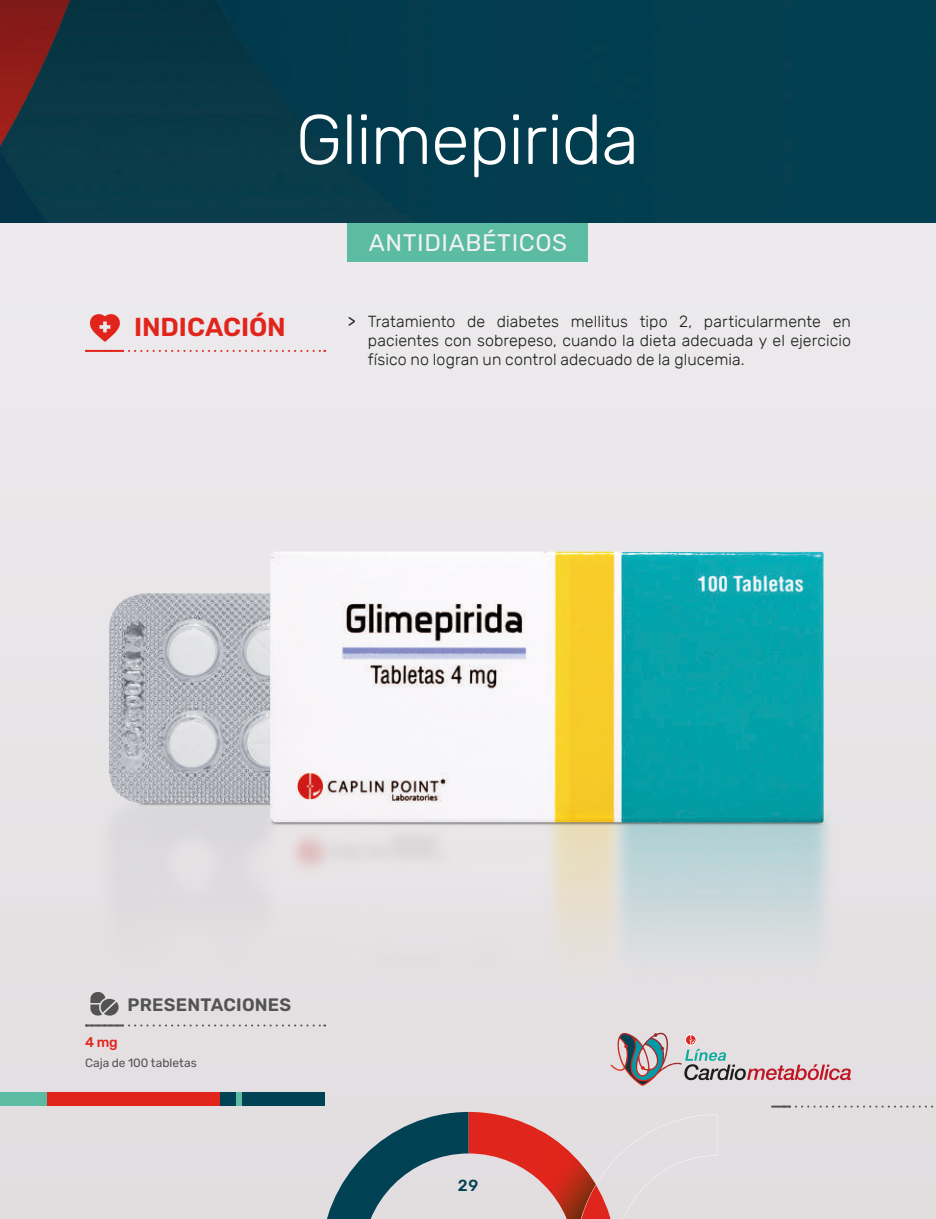
<style>
.page{position:relative;width:936px;height:1219px;background:#fff}
.page>*{position:absolute;margin:0;border:0;box-sizing:border-box;transform-origin:0 0}
.t1{font:300 70px "Rubik";letter-spacing:-.015em;color:#fff}
.t2{font:600 26px "Rubik";letter-spacing:-.005em;color:#e2251c}
.t3{font:24px "Rubik";letter-spacing:.025em;color:#f1f1f2}
.t4{font:600 18px "Rubik";letter-spacing:.01em;color:#535354}
.t5{font:300 16px/19.2px "Rubik";letter-spacing:.005em;color:#1d1d1b;text-align:justify}
.t6{font:500 16px "Rubik";color:#004254}
.t7{font:500 14px "Rubik";color:#e2251c}
.t8{font:12px "Rubik";color:#535354}
.s1{font-weight:400}
</style>
<div class="page">
<div style="left:0;top:0;width:935px;height:1219px;background:#eae7e9"></div>
<div style="left:348px;top:218px;width:240px;height:44px;background:#5bbba3"></div>
<svg style="left:791px;top:1106px;width:145px;height:2px"></svg>
<hr style="left:771px;top:1106px;width:20px;height:2px;background:#535354">
<div style="left:0;top:1092px;width:178px;height:14px;background:#5bbba3"></div>
<div style="left:47px;top:1092px;width:265px;height:14px;background:#e2251c"></div>
<div style="left:221px;top:1092px;width:104px;height:14px;background:#004254"></div>
<div style="left:236px;top:1092px;width:5px;height:14px;background:#5bbba3"></div>
<svg style="left:610px;top:1047px;width:240px;height:39px"></svg>
<svg style="left:326px;top:1112px;width:215px;height:107px"></svg>
<img style="left:540px;top:1131px;width:35px;height:88px">
<img style="left:575px;top:1157px;width:21px;height:28px">
<img style="left:596px;top:1185px;width:15px;height:34px">
<img style="left:575px;top:1185px;width:21px;height:34px">
<img style="left:0;top:0;width:935px;height:223px">
<svg style="left:128px;top:350px;width:197px;height:2px"></svg>
<hr style="left:85px;top:350px;width:39px;height:2px;background:#e2251c">
<svg style="left:90px;top:314px;width:30px;height:28px"></svg>
<img style="left:85px;top:551px;width:745px;height:496px">
<h1 class="t1" style="left:296px;top:101px;width:345px">Glimepirida</h1>
<h3 class="t3" style="left:369px;top:230px;width:200px">ANTIDIABÉTICOS</h3>
<h2 class="t2" style="left:134px;top:312px;width:153px">INDICACIÓN</h2>
<p class="t5" style="left:368px;top:312px;width:484px;text-indent:-20px"><span class="s1">&gt;</span> Tratamiento de diabetes mellitus tipo 2, particularmente en pacientes con sobrepeso, cuando la dieta adecuada y el ejercicio físico no logran un control adecuado de la glucemia.</p>
<p class="t4" style="left:127px;top:994px;width:165px">PRESENTACIONES</p>
<p class="t7" style="left:85px;top:1034px;width:34px">4 mg</p>
<p class="t8" style="left:85px;top:1056px;width:113px">Caja de 100 tabletas</p>
<p class="t6" style="left:457px;top:1176px;width:22px">29</p>
</div>
